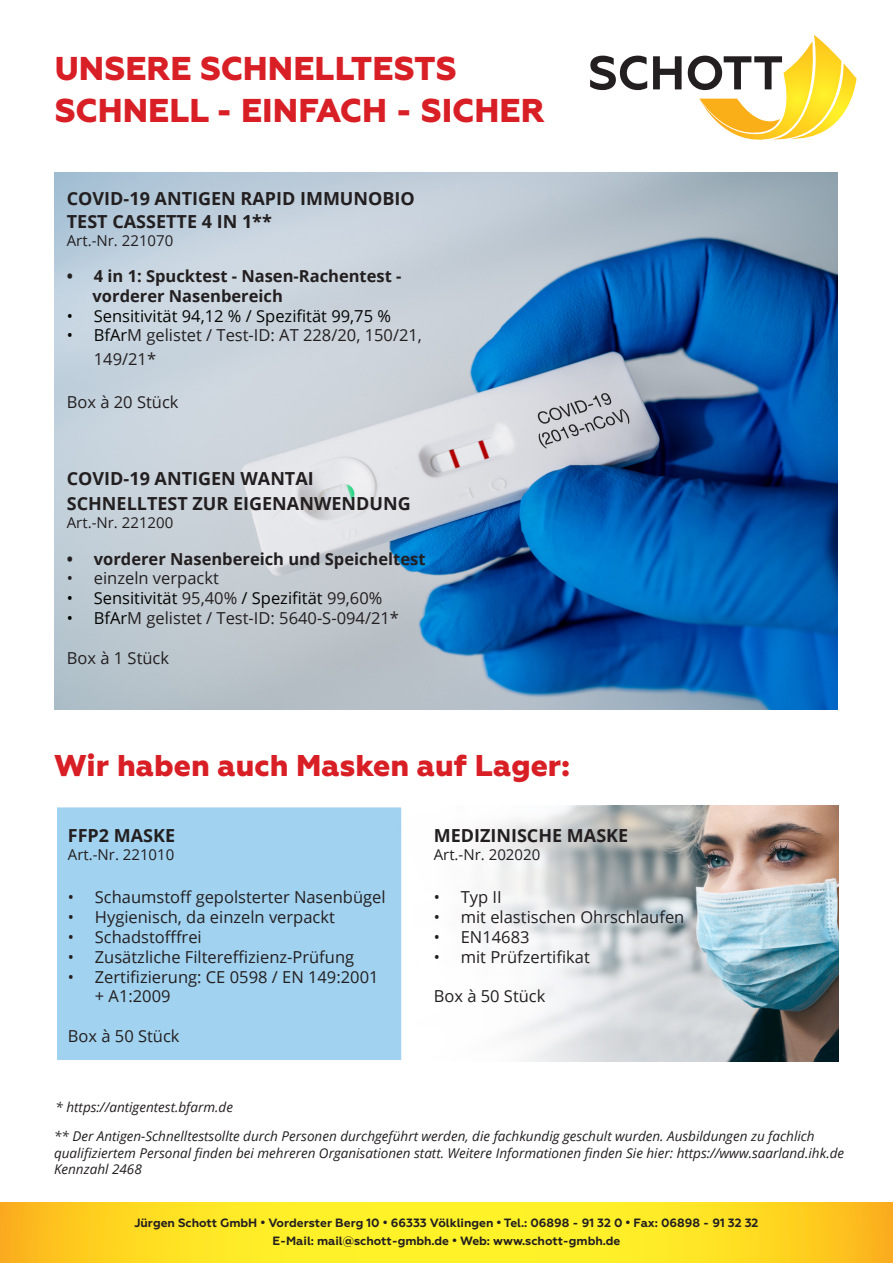
<style>
.page{position:relative;width:893px;height:1263px;background:#fff}
.page>*{position:absolute;margin:0;border:0;box-sizing:border-box;transform-origin:0 0}
.t1{font:800 33px "Geometria";color:#d91f26}
.t2{font:800 30px "Geometria";color:#d91f26}
.t3{font:700 18px "Open Sans";color:#231f20}
.t4{font:16.5px/23.4px "Open Sans";color:#231f20}
.t5{font:700 16.5px "Open Sans";color:#231f20}
.t6{font:16.5px "Open Sans";color:#040503}
.t7{font:15px "Open Sans";color:#231f20}
.t8{font:italic 13.5px/16.5px "Open Sans";color:#231f20}
.t9{font:700 12px "Geometria";color:#231f20}
.s1{color:#040503}
.s2{color:#231f20}
</style>
<div class="page">
<img style="left:476px;top:806px;width:362px;height:255px">
<div style="left:56px;top:806px;width:347px;height:255px;background:#a1d2ef;border:2px solid #fff"></div>
<svg style="left:0;top:1202px;width:893px;height:61px"></svg>
<img style="left:54px;top:172px;width:784px;height:537px">
<svg style="left:590px;top:56px;width:57px;height:34px"></svg>
<svg style="left:653px;top:56px;width:29px;height:33px"></svg>
<svg style="left:688px;top:35px;width:168px;height:105px"></svg>
<p class="t1" style="left:55px;top:49px;width:403px">UNSERE SCHNELLTESTS</p>
<p class="t1" style="left:55px;top:91px;width:491px">SCHNELL - EINFACH - SICHER</p>
<p class="t3" style="left:67px;top:185px;width:350px">COVID-19 ANTIGEN RAPID IMMUNOBIO</p>
<p class="t3" style="left:67px;top:209px;width:207px">TEST CASSETTE 4 IN 1**</p>
<p class="t7" style="left:67px;top:230px;width:108px">Art.-Nr. 221070</p>
<p class="t5" style="left:67px;top:264px;width:336px">• 4 in 1: Spucktest - Nasen-Rachentest -</p>
<p class="t5" style="left:93px;top:284px;width:192px">vorderer Nasenbereich</p>
<p class="t6" style="left:67px;top:304px;width:326px">• Sensitivität 94,12 % / Spezifität 99,75 %</p>
<p class="t4" style="left:94px;top:323px;width:330px;text-indent:-27px"><span class="s1">• BfAr</span>M gelistet / Test-ID: AT 228/20, 150/21,<br>149/21*</p>
<p class="t4" style="left:67px;top:390px;width:113px">Box à 20 Stück</p>
<p class="t3" style="left:67px;top:466px;width:248px">COVID-19 ANTIGEN WANTAI</p>
<p class="t3" style="left:67px;top:491px;width:345px">SCHNELLTEST ZUR EIGENANWENDUNG</p>
<p class="t7" style="left:67px;top:513px;width:108px">Art.-Nr. 221200</p>
<p class="t5" style="left:67px;top:547px;width:360px">• vorderer Nasenbereich und Speicheltest</p>
<p class="t4" style="left:67px;top:566px;width:154px">• einzeln verpackt</p>
<p class="t6" style="left:67px;top:587px;width:317px">• Sensitivität <span class="s2">95,40%</span> / Spezifität <span class="s2">99,60%</span></p>
<p class="t4" style="left:67px;top:606px;width:334px"><span class="s1">• BfAr</span>M gelistet / Test-ID: 5640-S-094/21*</p>
<p class="t4" style="left:67px;top:645px;width:104px">Box à 1 Stück</p>
<p class="t2" style="left:54px;top:747px;width:517px">Wir haben auch Masken auf Lager:</p>
<p class="t3" style="left:68px;top:823px;width:109px">FFP2 MASKE</p>
<p class="t7" style="left:68px;top:844px;width:108px">Art.-Nr. 221010</p>
<p class="t4" style="left:68px;top:885px;width:319px">• Schaumstoff gepolsterter Nasenbügel</p>
<p class="t4" style="left:68px;top:905px;width:269px">• Hygienisch, da einzeln verpackt</p>
<p class="t4" style="left:68px;top:925px;width:135px">• Schadstofffrei</p>
<p class="t4" style="left:68px;top:944px;width:288px">• Zusätzliche Filtereffizienz-Prüfung</p>
<p class="t4" style="left:95px;top:966px;width:285px;line-height:19.8px;text-indent:-27px">• Zertifizierung: CE 0598 / EN 149:2001 + A1:2009</p>
<p class="t4" style="left:68px;top:1024px;width:113px">Box à 50 Stück</p>
<p class="t3" style="left:434px;top:823px;width:196px">MEDIZINISCHE MASKE</p>
<p class="t7" style="left:434px;top:844px;width:108px">Art.-Nr. 202020</p>
<p class="t4" style="left:434px;top:885px;width:70px">• Typ II</p>
<p class="t4" style="left:434px;top:905px;width:252px">• mit elastischen Ohrschlaufen</p>
<p class="t4" style="left:434px;top:925px;width:97px">• EN14683</p>
<p class="t4" style="left:434px;top:944px;width:158px">• mit Prüfzertifikat</p>
<p class="t4" style="left:434px;top:984px;width:113px">Box à 50 Stück</p>
<p class="t8" style="left:56px;top:1098px;width:179px">* https://antigentest.bfarm.de</p>
<p class="t8" style="left:54px;top:1128px;width:792px">** Der Antigen-Schnelltestsollte durch Personen durchgeführt werden, die fachkundig geschult wurden. Ausbildungen zu fachlich qualifiziertem Personal finden bei mehreren Organisationen statt. Weitere Informationen finden Sie hier: https://www.saarland.ihk.de<br>Kennzahl 2468</p>
<p class="t9" style="left:134px;top:1215px;width:626px">Jürgen Schott GmbH • Vorderster Berg 10 • 66333 Völklingen • Tel.: 06898 - 91 32 0 • Fax: 06898 - 91 32 32</p>
<p class="t9" style="left:273px;top:1233px;width:349px">E-Mail: mail@schott-gmbh.de • Web: www.schott-gmbh.de</p>
</div>
